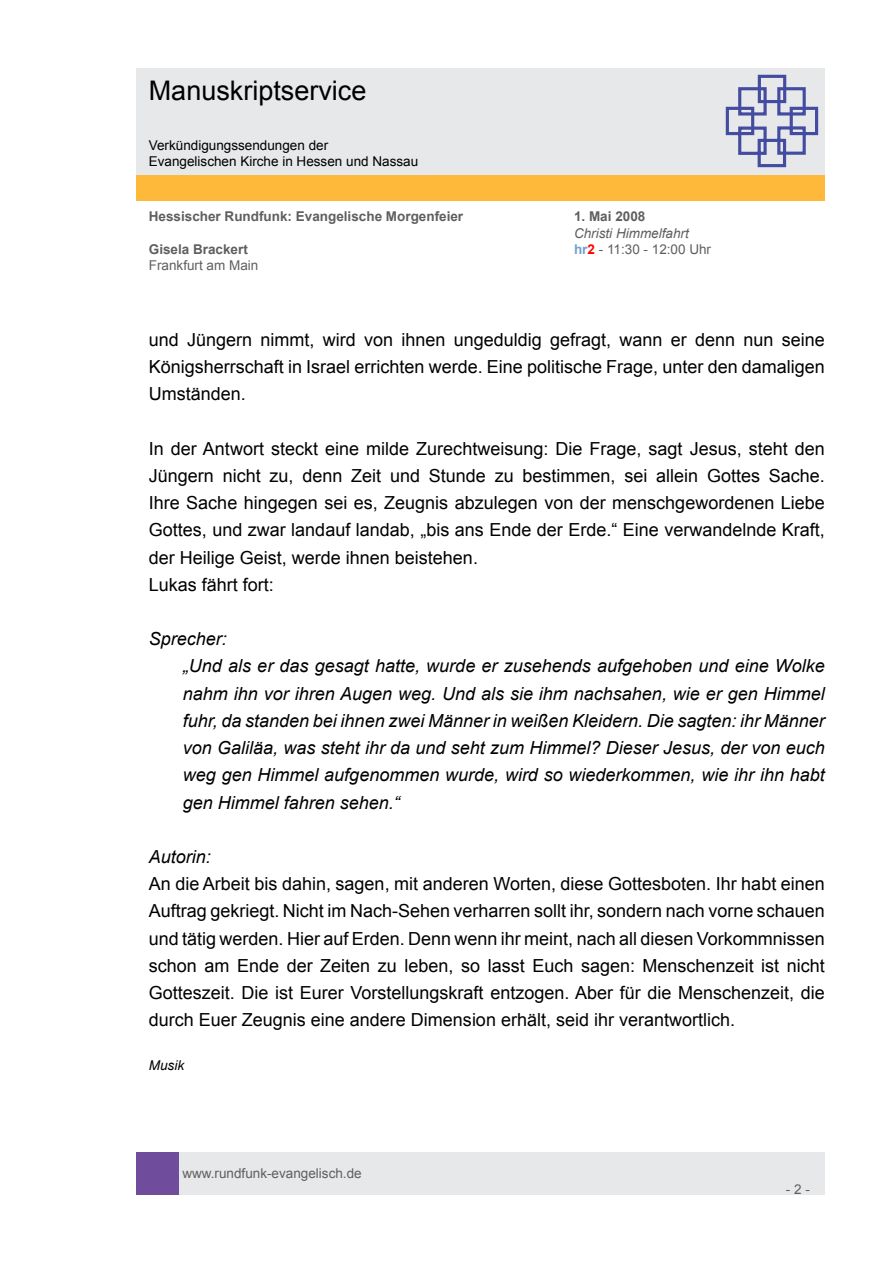
<style>
.page{position:relative;width:893px;height:1263px;background:#fff}
.page>*{position:absolute;margin:0;border:0;box-sizing:border-box;transform-origin:0 0}
.t1{font:27px "Arial";color:#000}
.t2{font:18px/27.2px "Arial";color:#000;text-align:justify}
.t3{font:italic 18px/27.2px "Arial";color:#000}
.t4{font:700 13.5px "Arial";color:#5f5f5f}
.t5{font:13.5px "Arial";color:#5f5f5f}
.t6{font:13.5px/16.2px "Arial";color:#000}
.t7{font:italic 13.5px "Arial";color:#5f5f5f}
.t8{font:italic 13.5px "Arial";color:#000}
.s1{font-weight:700;color:#71a0cc}
.s2{font-weight:700;color:#f00}
</style>
<div class="page">
<div style="left:179px;top:1152px;width:646px;height:43px;background:#e7e8e9"></div>
<div style="left:136px;top:1152px;width:43px;height:43px;background:#704c9c"></div>
<div style="left:136px;top:175px;width:689px;height:26px;background:#ffb93a"></div>
<div style="left:136px;top:68px;width:689px;height:106px;background:#e7e8e9"></div>
<svg style="left:725px;top:74px;width:94px;height:94px"></svg>
<h1 class="t1" style="left:149px;top:73px;width:219px">Manuskriptservice</h1>
<p class="t6" style="left:149px;top:137px;width:271px">Verkündigungssendungen der<br>Evangelischen Kirche in Hessen und Nassau</p>
<p class="t4" style="left:149px;top:208px;width:316px">Hessischer Rundfunk: Evangelische Morgenfeier</p>
<p class="t4" style="left:574px;top:208px;width:73px">1. Mai 2008</p>
<p class="t7" style="left:574px;top:224px;width:116px">Christi Himmelfahrt</p>
<p class="t4" style="left:149px;top:240px;width:101px">Gisela Brackert</p>
<p class="t5" style="left:574px;top:240px;width:139px"><span class="s1">hr</span><span class="s2">2</span> - 11 :30 - 1 2:00 Uhr</p>
<p class="t5" style="left:149px;top:256px;width:111px">Frankfurt am Main</p>
<p class="t2" style="left:149px;top:326px;width:678px">und Jüngern nimmt, wird von ihnen ungeduldig gefragt, wann er denn nun seine Königsherrschaft in Israel errichten werde. Eine politische Frage, unter den damaligen Umständen.</p>
<p class="t2" style="left:149px;top:435px;width:678px;text-align:left">In der Antwort steckt eine milde Zurechtweisung: Die Frage, sagt Jesus, steht den Jüngern nicht zu, denn Zeit und Stunde zu bestimmen, sei allein Gottes Sache.<br>Ihre Sache hingegen sei es, Zeugnis abzulegen von der menschgewordenen Liebe Gottes, und zwar landauf landab, „bis ans Ende der Erde.“ Eine verwandelnde Kraft, der Heilige Geist, werde ihnen beistehen.<br>Lukas fährt fort:</p>
<p class="t3" style="left:183px;top:626px;width:644px;text-indent:-34px">Sprecher:<br>„Und als er das gesagt hatte, wurde er zusehends aufgehoben und eine Wolke nahm ihn vor ihren Augen weg. Und als sie ihm nachsahen, wie er gen Himmel fuhr, da standen bei ihnen zwei Männer in weißen Kleidern. Die sagten: ihr Männer von Galiläa, was steht ihr da und seht zum Himmel? Dieser Jesus, der von euch weg gen Himmel aufgenommen wurde, wird so wiederkommen, wie ihr ihn habt gen Himmel fahren sehen.“</p>
<p class="t3" style="left:149px;top:843px;width:64px">Autorin:</p>
<p class="t2" style="left:149px;top:870px;width:678px">An die Arbeit bis dahin, sagen, mit anderen Worten, diese Gottesboten. Ihr habt einen Auftrag gekriegt. Nicht im Nach-Sehen verharren sollt ihr, sondern nach vorne schauen und tätig werden. Hier auf Erden. Denn wenn ihr meint, nach all diesen Vorkommnissen schon am Ende der Zeiten zu leben, so lasst Euch sagen: Menschenzeit ist nicht Gotteszeit. Die ist Eurer Vorstellungskraft entzogen. Aber für die Menschenzeit, die durch Euer Zeugnis eine andere Dimension erhält, seid ihr verantwortlich.</p>
<p class="t8" style="left:149px;top:1056px;width:37px">Musik</p>
<p class="t5" style="left:182px;top:1164px;width:181px">www.rundfunk-evangelisch.de</p>
<p class="t5" style="left:786px;top:1180px;width:26px">- -</p>
</div>
